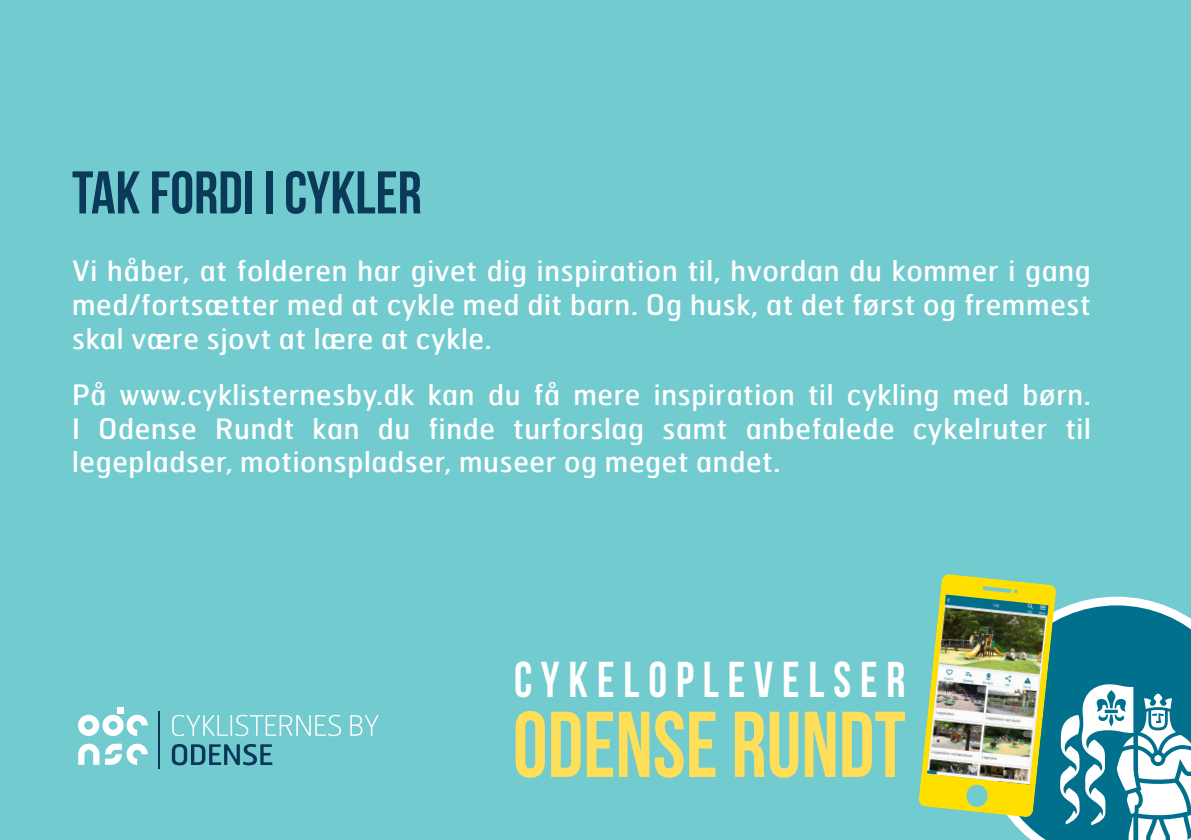
<style>
.page{position:relative;width:1191px;height:840px;background:#fff}
.page>*{position:absolute;margin:0;border:0;box-sizing:border-box;transform-origin:0 0}
.t1{font:93.2px "Bebas Neue";color:#ffde59;scale:.94 1}
.t2{font:60px "Bebas Neue";color:#0a3959}
.t3{font:50.4px "Bebas Neue";letter-spacing:.19em;color:#fff;scale:.94 1}
.t4{font:28px/33.6px "Hermes";letter-spacing:.025em;color:#fff;text-align:justify}
</style>
<div class="page">
<div style="left:0;top:0;width:1191px;height:839px;background:#72cbcf"></div>
<div style="left:117px;top:707px;width:7px;height:6px;background:#fff"></div>
<svg style="left:78px;top:714px;width:70px;height:21px"></svg>
<svg style="left:105px;top:743px;width:43px;height:21px"></svg>
<svg style="left:78px;top:743px;width:21px;height:21px"></svg>
<hr style="left:158px;top:710px;width:2px;height:57px;background:#073a59">
<svg style="left:172px;top:744px;width:100px;height:21px"></svg>
<svg style="left:172px;top:714px;width:56px;height:21px"></svg>
<hr style="left:230px;top:714px;width:2px;height:21px;background:#fff">
<svg style="left:235px;top:714px;width:106px;height:21px"></svg>
<svg style="left:350px;top:715px;width:29px;height:20px"></svg>
<svg style="left:1070px;top:596px;width:94px;height:9px"></svg>
<svg style="left:1007px;top:605px;width:184px;height:234px;fill:#00708d"></svg>
<svg style="left:1096px;top:689px;width:29px;height:37px"></svg>
<img style="left:918px;top:574px;width:138px;height:242px">
<p class="t2" style="left:72px;top:160px;width:351px">TAK FORDI I CYKLER</p>
<p class="t4" style="left:72px;top:253px;width:1020px">Vi håber, at folderen har givet dig inspiration til, hvordan du kommer i gang med/fortsætter med at cykle med dit barn. Og husk, at det først og fremmest skal være sjovt at lære at cykle.</p>
<p class="t4" style="left:72px;top:377px;width:1020px">På www.cyklisternesby.dk kan du få mere inspiration til cykling med børn.<br>I Odense Rundt kan du finde turforslag samt anbefalede cykelruter til legepladser, motionspladser, museer og meget andet.</p>
<p class="t3" style="left:514px;top:651px;width:418px">CYKELOPLEVELSER</p>
<p class="t1" style="left:513px;top:693px;width:419px">ODENSE RUNDT</p>
</div>
